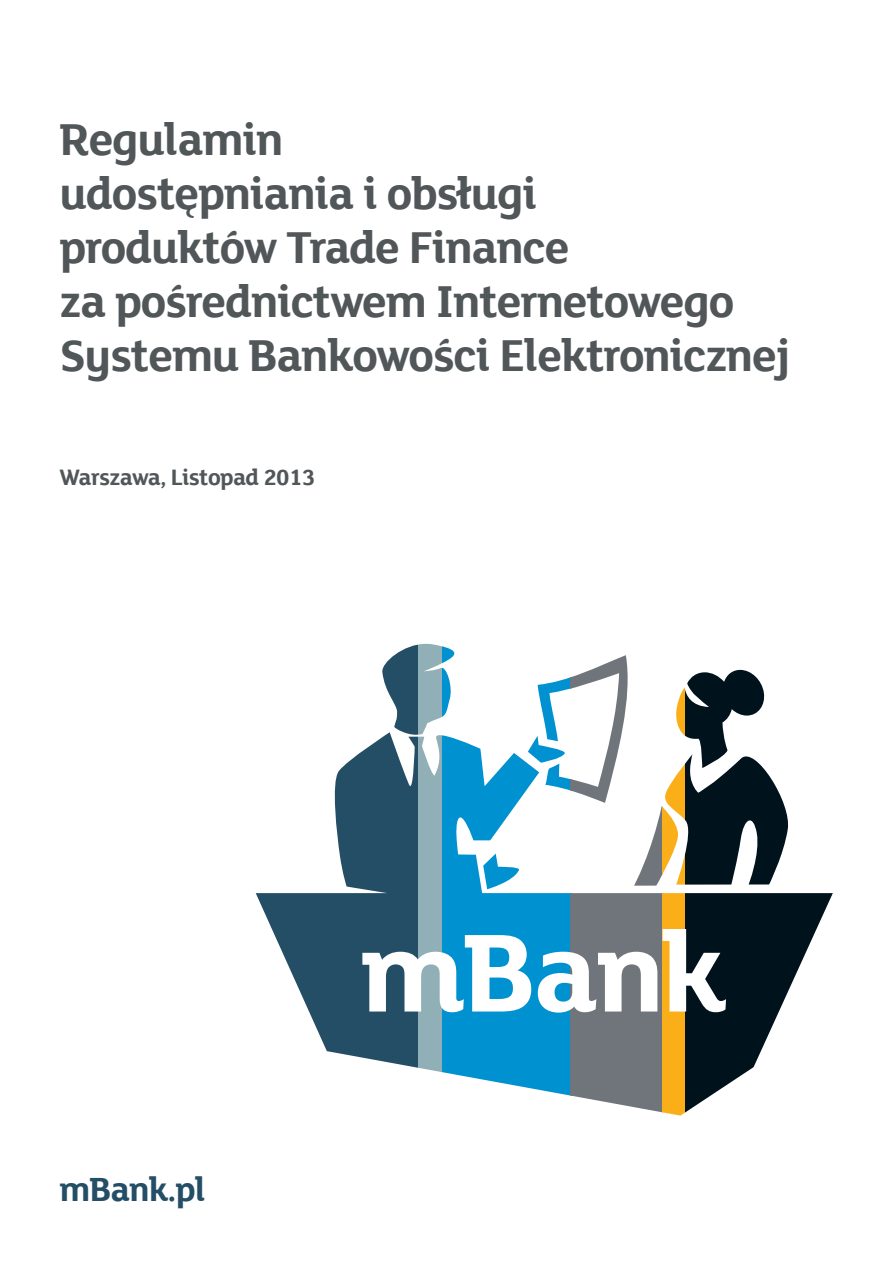
<style>
.page{position:relative;width:893px;height:1263px;background:#fff}
.page>*{position:absolute;margin:0;border:0;box-sizing:border-box;transform-origin:0 0}
.t1{font:700 48px "FS Lola";letter-spacing:-.025em;color:#515659}
.t2{font:700 36px "FS Lola";letter-spacing:-.025em;color:#244e65}
.t3{font:700 24px "FS Lola";letter-spacing:-.025em;color:#515659}
</style>
<div class="page">
<svg style="left:256px;top:644px;width:162px;height:424px"></svg>
<svg style="left:442px;top:646px;width:128px;height:450px;fill:#0091d0"></svg>
<svg style="left:570px;top:655px;width:93px;height:458px"></svg>
<svg style="left:685px;top:669px;width:148px;height:444px"></svg>
<svg style="left:663px;top:687px;width:22px;height:428px;fill:#faaf18"></svg>
<svg style="left:418px;top:644px;width:24px;height:428px;background:#9cb7bd"></svg>
<svg style="left:362px;top:929px;width:364px;height:83px"></svg>
<p class="t1" style="left:60px;top:106px;width:225px">Regulamin</p>
<p class="t1" style="left:60px;top:160px;width:479px">udostępniania i obsługi</p>
<p class="t1" style="left:60px;top:214px;width:511px">produktów Trade Finance</p>
<p class="t1" style="left:60px;top:268px;width:676px">za pośrednictwem Internetowego</p>
<p class="t1" style="left:60px;top:322px;width:732px">Systemu Bankowości Elektronicznej</p>
<p class="t3" style="left:60px;top:461px;width:257px">Warszawa, Listopad 2013</p>
<p class="t2" style="left:60px;top:1165px;width:148px">mBank.pl</p>
</div>
